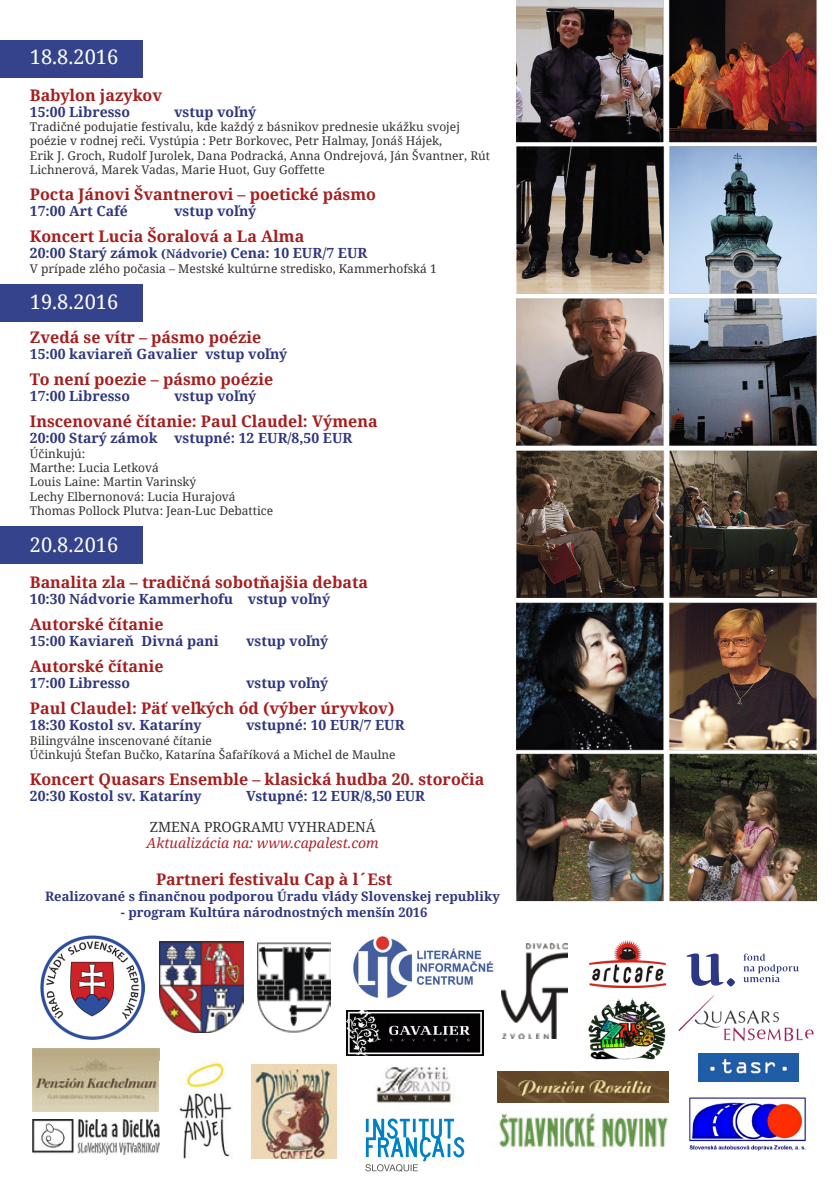
<style>
.page{position:relative;width:840px;height:1191px;background:#fff}
.page>*{position:absolute;margin:0;border:0;box-sizing:border-box;transform-origin:0 0}
.t1{font:20px "Noto Serif";color:#fff}
.t2{font:700 16px "Noto Serif";color:#a71d1e}
.t3{font:700 14px "Noto Serif";color:#30377e}
.t4{font:italic 14px "Noto Serif";color:#aa272c}
.t5{font:14px "Noto Serif";color:#353331}
.t6{font:700 13px "Noto Serif";color:#30377e}
.t7{font:12px/14.4px "Noto Serif";color:#353331}
.s1{font-size:12px}
</style>
<div class="page">
<img style="left:375px;top:1067px;width:78px;height:36px">
<img style="left:635px;top:962px;width:179px;height:141px">
<img style="left:257px;top:942px;width:73px;height:91px">
<img style="left:33px;top:1048px;width:126px;height:63px">
<img style="left:178px;top:1061px;width:55px;height:97px">
<img style="left:251px;top:1064px;width:85px;height:94px">
<img style="left:159px;top:941px;width:84px;height:91px">
<img style="left:501px;top:944px;width:66px;height:94px">
<img style="left:497px;top:1071px;width:171px;height:31px">
<img style="left:498px;top:1110px;width:171px;height:37px">
<img style="left:33px;top:1119px;width:126px;height:35px">
<svg style="left:686px;top:953px;width:37px;height:32px"></svg>
<svg style="left:742px;top:953px;width:56px;height:29px"></svg>
<svg style="left:726px;top:978px;width:8px;height:8px"></svg>
<img style="left:41px;top:935px;width:104px;height:104px">
<img style="left:589px;top:940px;width:75px;height:47px">
<img style="left:588px;top:997px;width:81px;height:63px">
<img style="left:697px;top:1053px;width:101px;height:28px">
<img style="left:687px;top:1089px;width:119px;height:62px">
<img style="left:346px;top:1010px;width:137px;height:45px">
<img style="left:353px;top:936px;width:141px;height:63px">
<div style="left:0;top:284px;width:143px;height:38px;background:#34438b"></div>
<div style="left:0;top:40px;width:143px;height:38px;background:#34438b"></div>
<div style="left:0;top:526px;width:143px;height:38px;background:#34438b"></div>
<img style="left:516px;top:0;width:300px;height:902px">
<svg style="left:365px;top:1118px;width:99px;height:53px"></svg>
<h1 class="t1" style="left:30px;top:43px;width:90px">18.8.2016</h1>
<h2 class="t2" style="left:30px;top:84px;width:134px">Babylon jazykov</h2>
<p class="t3" style="left:30px;top:102px;width:101px">15:00 Libresso</p>
<p class="t3" style="left:174px;top:102px;width:84px">vstup voľný</p>
<p class="t7" style="left:30px;top:119px;width:461px">Tradičné podujatie festivalu, kde každý z básnikov prednesie ukážku svojej poézie v rodnej reči. Vystúpia : Petr Borkovec, Petr Halmay, Jonáš Hájek,<br>Erik J. Groch, Rudolf Jurolek, Dana Podracká, Anna Ondrejová, Ján Švantner, Rút Lichnerová, Marek Vadas, Marie Huot, Guy Goffette</p>
<h2 class="t2" style="left:30px;top:183px;width:347px">Pocta Jánovi Švantnerovi – poetické pásmo</h2>
<p class="t3" style="left:30px;top:201px;width:99px">17:00 Art Café</p>
<p class="t3" style="left:174px;top:201px;width:84px">vstup voľný</p>
<h2 class="t2" style="left:30px;top:225px;width:276px">Koncert Lucia Šoralová a La Alma</h2>
<p class="t3" style="left:30px;top:243px;width:339px">20:00 Starý zámok <span class="s1">(Nádvorie)</span> Cena: 10 EUR/7 EUR</p>
<p class="t7" style="left:30px;top:261px;width:408px">V prípade zlého počasia – Mestské kultúrne stredisko, Kammerhofská 1</p>
<h1 class="t1" style="left:30px;top:288px;width:90px">19.8.2016</h1>
<h2 class="t2" style="left:30px;top:326px;width:233px">Zvedá se vítr – pásmo poézie</h2>
<p class="t3" style="left:30px;top:344px;width:259px">15:00 kaviareň Gavalier vstup voľný</p>
<h2 class="t2" style="left:30px;top:368px;width:244px">To není poezie – pásmo poézie</h2>
<p class="t3" style="left:30px;top:386px;width:101px">17:00 Libresso</p>
<p class="t3" style="left:174px;top:386px;width:84px">vstup voľný</p>
<h2 class="t2" style="left:30px;top:410px;width:349px">Inscenované čítanie: Paul Claudel: Výmena</h2>
<p class="t3" style="left:30px;top:428px;width:324px">20:00 Starý zámok vstupné: 12 EUR/8,50 EUR</p>
<p class="t7" style="left:30px;top:445px;width:245px">Účinkujú:<br>Marthe: Lucia Letková<br>Louis Laine: Martin Varinský<br>Lechy Elbernonová: Lucia Hurajová<br>Thomas Pollock Plutva: Jean-Luc Debattice</p>
<h1 class="t1" style="left:30px;top:530px;width:90px">20.8.2016</h1>
<h2 class="t2" style="left:30px;top:571px;width:339px">Banalita zla – tradičná sobotňajšia debata</h2>
<p class="t3" style="left:30px;top:589px;width:301px">10:30 Nádvorie Kammerhofu vstup voľný</p>
<h2 class="t2" style="left:30px;top:613px;width:135px">Autorské čítanie</h2>
<p class="t3" style="left:30px;top:631px;width:190px">15:00 Kaviareň Divná pani</p>
<p class="t3" style="left:246px;top:631px;width:84px">vstup voľný</p>
<h2 class="t2" style="left:30px;top:655px;width:135px">Autorské čítanie</h2>
<p class="t3" style="left:30px;top:673px;width:101px">17:00 Libresso</p>
<p class="t3" style="left:246px;top:673px;width:84px">vstup voľný</p>
<h2 class="t2" style="left:30px;top:697px;width:366px">Paul Claudel: Päť veľkých ód (výber úryvkov)</h2>
<p class="t3" style="left:30px;top:715px;width:173px">18:30 Kostol sv. Kataríny</p>
<p class="t3" style="left:246px;top:715px;width:160px">vstupné: 10 EUR/7 EUR</p>
<p class="t7" style="left:30px;top:732px;width:367px">Bilingválne inscenované čítanie<br>Účinkujú Štefan Bučko, Katarína Šafaříková a Michel de Maulne</p>
<h2 class="t2" style="left:30px;top:768px;width:456px">Koncert Quasars Ensemble – klasická hudba 20. storočia</h2>
<p class="t3" style="left:30px;top:786px;width:173px">20:30 Kostol sv. Kataríny</p>
<p class="t3" style="left:246px;top:786px;width:180px">Vstupné: 12 EUR/8,50 EUR</p>
<p class="t5" style="left:150px;top:817px;width:227px">ZMENA PROGRAMU VYHRADENÁ</p>
<p class="t4" style="left:146px;top:833px;width:233px">Aktualizácia na: www.capalest.com</p>
<h2 class="t2" style="left:156px;top:868px;width:238px">Partneri festivalu Cap à l´Est</h2>
<p class="t6" style="left:45px;top:887px;width:456px">Realizované s finančnou podporou Úradu vlády Slovenskej republiky</p>
<p class="t6" style="left:121px;top:903px;width:308px">- program Kultúra národnostných menšín 2016</p>
</div>
